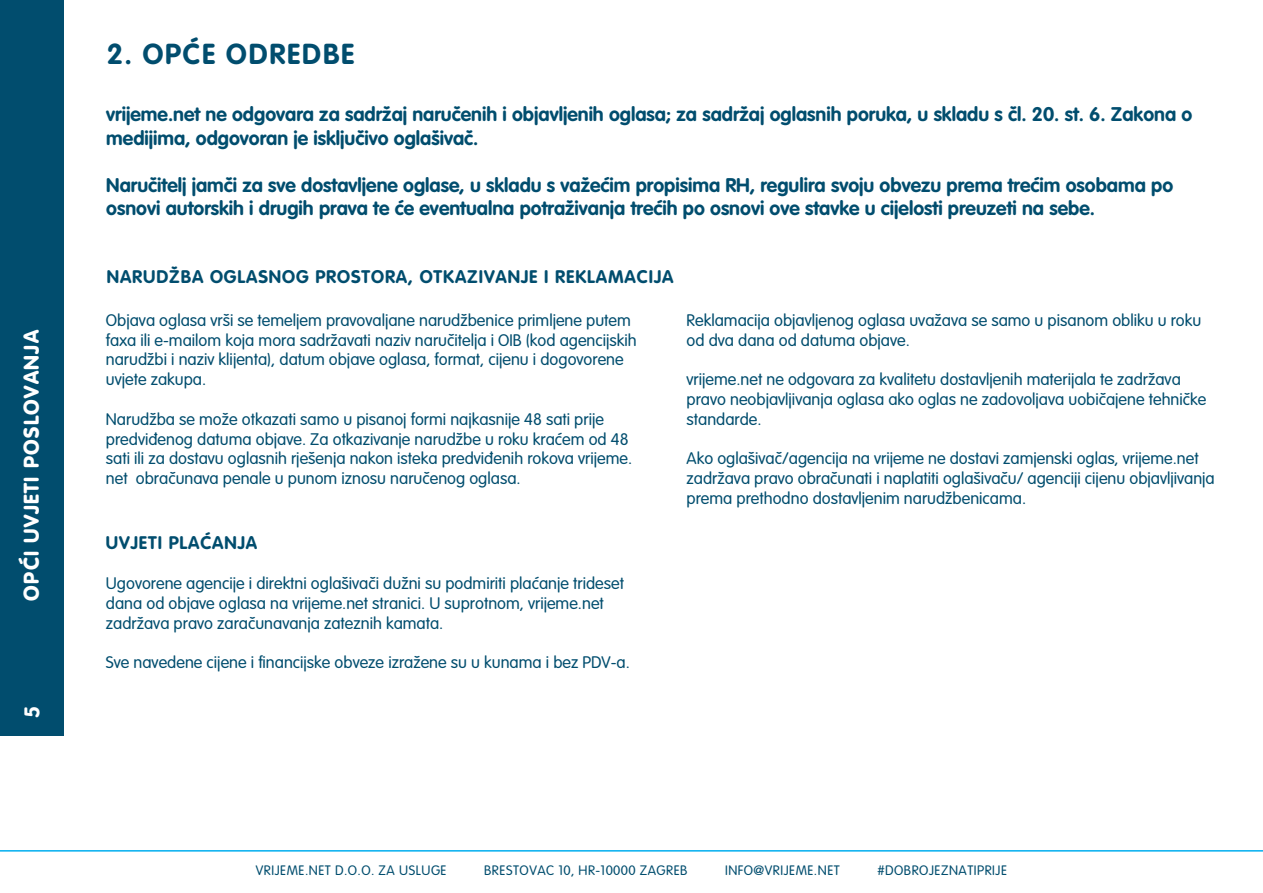
<style>
.page{position:relative;width:1263px;height:893px;background:#fff}
.page>*{position:absolute;margin:0;border:0;box-sizing:border-box;transform-origin:0 0}
.Main_Header{font:700 28.5px "VA Ground";letter-spacing:.065em;color:#014d6e}
.t1{font:900 21px "VA Ground";letter-spacing:.065em;color:#fff}
.t2{font:700 21px "VA Ground";color:#fff}
.t3{font:700 19.5px/23.4px "VA Ground";color:#014d6e}
.t4{font:700 18px "VA Ground";letter-spacing:.05em;color:#014d6e}
.t5{font:300 16.5px/19.8px "VA Ground";color:#014d6e}
.t6{font:300 13.5px "VA Ground";letter-spacing:.04em;color:#014d6e}
</style>
<div class="page">
<div style="left:0;top:0;width:63px;height:736px;background:#014d6e"></div>
<hr style="left:0;top:850px;width:1263px;height:2px;background:#00aeef">
<p class="t1" style="left:19px;top:600px;width:272px;rotate:-90deg">OPĆI UVJETI POSLOVANJA</p>
<p class="t2" style="left:20px;top:718px;width:14px;rotate:-90deg">5</p>
<p class="Main_Header" style="left:107px;top:38px;width:249px">2. OPĆE ODREDBE</p>
<p class="t3" style="left:106px;top:103px;width:1087px">vrijeme.net ne odgovara za sadržaj naručenih i objavljenih oglasa; za sadržaj oglasnih poruka, u skladu s čl. 20. st. 6. Zakona o medijima, odgovoran je isključivo oglašivač.</p>
<p class="t3" style="left:106px;top:173px;width:1068px">Naručitelj jamči za sve dostavljene oglase, u skladu s važećim propisima RH, regulira svoju obvezu prema trećim osobama po osnovi autorskih i drugih prava te će eventualna potraživanja trećih po osnovi ove stavke u cijelosti preuzeti na sebe.</p>
<p class="t4" style="left:107px;top:266px;width:568px">NARUDŽBA OGLASNOG PROSTORA, OTKAZIVANJE I REKLAMACIJA</p>
<p class="t5" style="left:106px;top:310px;width:532px">Objava oglasa vrši se temeljem pravovaljane narudžbenice primljene putem faxa ili e-mailom koja mora sadržavati naziv naručitelja i OIB (kod agencijskih narudžbi i naziv klijenta), datum objave oglasa, format, cijenu i dogovorene uvjete zakupa.</p>
<p class="t5" style="left:106px;top:409px;width:528px">Narudžba se može otkazati samo u pisanoj formi najkasnije 48 sati prije predviđenog datuma objave. Za otkazivanje narudžbe u roku kraćem od 48 sati ili za dostavu oglasnih rješenja nakon isteka predviđenih rokova vrijeme. net obračunava penale u punom iznosu naručenog oglasa.</p>
<p class="t4" style="left:106px;top:533px;width:153px">UVJETI PLAĆANJA</p>
<p class="t5" style="left:106px;top:573px;width:520px">Ugovorene agencije i direktni oglašivači dužni su podmiriti plaćanje trideset dana od objave oglasa na vrijeme.net stranici. U suprotnom, vrijeme.net zadržava pravo zaračunavanja zateznih kamata.</p>
<p class="t5" style="left:106px;top:653px;width:525px">Sve navedene cijene i financijske obveze izražene su u kunama i bez PDV-a.</p>
<p class="t5" style="left:687px;top:310px;width:516px">Reklamacija objavljenog oglasa uvažava se samo u pisanom obliku u roku od dva dana od datuma objave.</p>
<p class="t5" style="left:687px;top:369px;width:521px">vrijeme.net ne odgovara za kvalitetu dostavljenih materijala te zadržava pravo neobjavljivanja oglasa ako oglas ne zadovoljava uobičajene tehničke standarde.</p>
<p class="t5" style="left:687px;top:449px;width:530px">Ako oglašivač/agencija na vrijeme ne dostavi zamjenski oglas, vrijeme.net zadržava pravo obračunati i naplatiti oglašivaču/ agenciji cijenu objavljivanja prema prethodno dostavljenim narudžbenicama.</p>
<p class="t6" style="left:256px;top:863px;width:192px">VRIJEME.NET D.O.O. ZA USLUGE</p>
<p class="t6" style="left:484px;top:863px;width:205px">BRESTOVAC 10, HR-10000 ZAGREB</p>
<p class="t6" style="left:725px;top:863px;width:116px">INFO@VRIJEME.NET</p>
<p class="t6" style="left:877px;top:863px;width:131px">#DOBROJEZNATIPRIJE</p>
</div>
